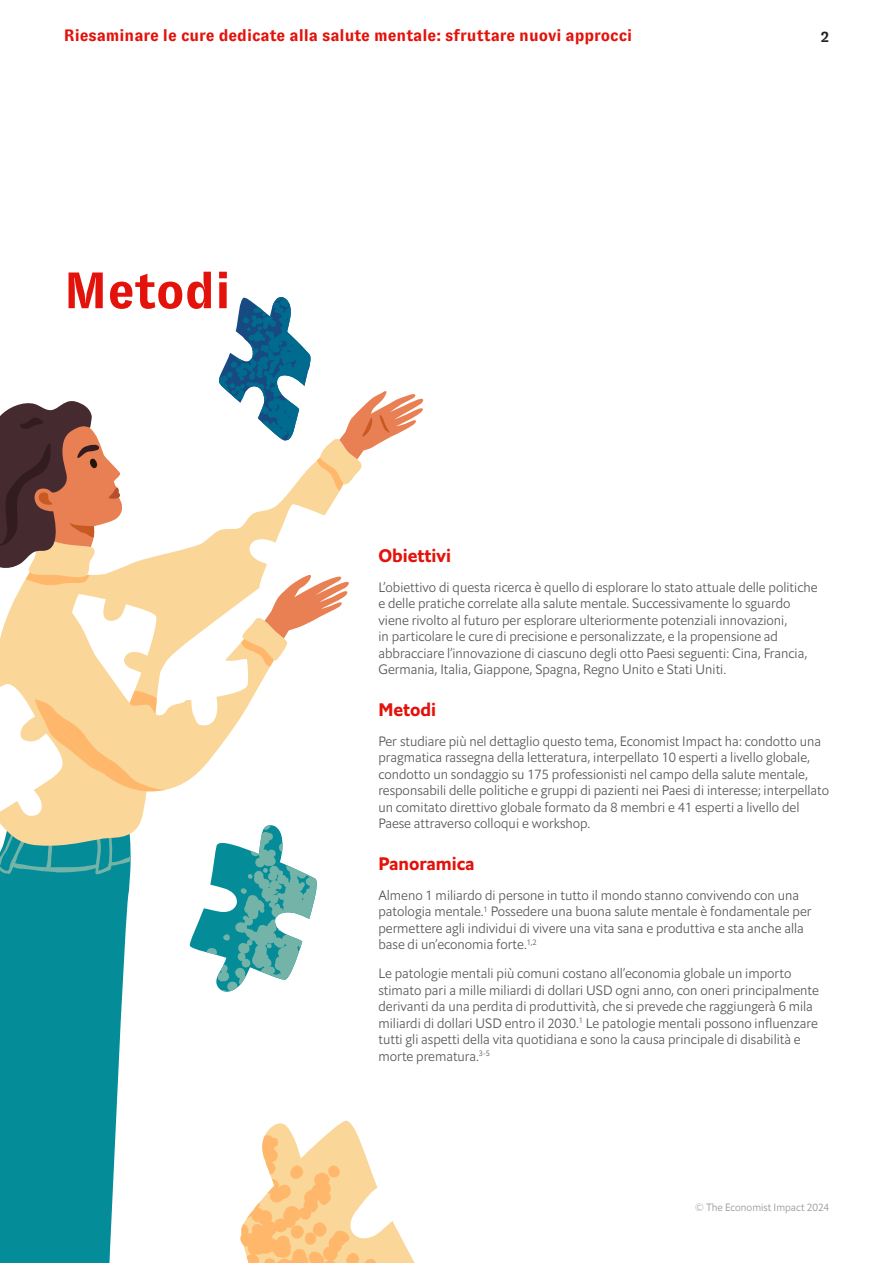
<style>
.page{position:relative;width:893px;height:1263px;background:#fff}
.page>*{position:absolute;margin:0;border:0;box-sizing:border-box;transform-origin:0 0}
._1__Header{font:700 51px "GT Zirkon";color:#e3120b}
._2__Page_subheader{font:18px "Econ Sans Bol";color:#e3120b}
.t1{font:700 16.5px "GT Zirkon";color:#e3120b}
.t2{font:700 15px "GT Zirkon";color:#231f20}
._4__Body_text{font:13.5px/16.5px "Econ Sans Lig";color:#57585a}
.t3{font:10.5px "Econ Sans Lig";color:#939598}
</style>
<div class="page">
<svg style="left:219px;top:297px;width:92px;height:144px"></svg>
<svg style="left:0;top:875px;width:130px;height:388px;fill:#058c99"></svg>
<svg style="left:0;top:846px;width:131px;height:29px"></svg>
<svg style="left:0;top:460px;width:340px;height:386px"></svg>
<svg style="left:317px;top:391px;width:107px;height:100px"></svg>
<svg style="left:15px;top:605px;width:262px;height:187px"></svg>
<svg style="left:33px;top:691px;width:133px;height:103px"></svg>
<svg style="left:241px;top:574px;width:108px;height:92px"></svg>
<svg style="left:0;top:401px;width:122px;height:184px"></svg>
<svg style="left:240px;top:1120px;width:175px;height:143px"></svg>
<svg style="left:189px;top:824px;width:130px;height:168px"></svg>
<p class="t1" style="left:64px;top:27px;width:570px">Riesaminare le cure dedicate alla salute mentale: sfruttare nuovi approcci</p>
<p class="t2" style="left:821px;top:28px;width:10px">2</p>
<p class="_1__Header" style="left:64px;top:263px;width:168px">Metodi</p>
<p class="_2__Page_subheader" style="left:378px;top:544px;width:74px">Obiettivi</p>
<p class="_4__Body_text" style="left:378px;top:578px;width:441px">L’obiettivo di questa ricerca è quello di esplorare lo stato attuale delle politiche e delle pratiche correlate alla salute mentale. Successivamente lo sguardo viene rivolto al futuro per esplorare ulteriormente potenziali innovazioni,<br>in particolare le cure di precisione e personalizzate, e la propensione ad abbracciare l’innovazione di ciascuno degli otto Paesi seguenti: Cina, Francia, Germania, Italia, Giappone, Spagna, Regno Unito e Stati Uniti.</p>
<p class="_2__Page_subheader" style="left:378px;top:698px;width:59px">Metodi</p>
<p class="_4__Body_text" style="left:378px;top:732px;width:452px">Per studiare più nel dettaglio questo tema, Economist Impact ha: condotto una pragmatica rassegna della letteratura, interpellato 10 esperti a livello globale, condotto un sondaggio su 175 professionisti nel campo della salute mentale, responsabili delle politiche e gruppi di pazienti nei Paesi di interesse; interpellato un comitato direttivo globale formato da 8 membri e 41 esperti a livello del Paese attraverso colloqui e workshop.</p>
<p class="_2__Page_subheader" style="left:378px;top:852px;width:98px">Panoramica</p>
<p class="_4__Body_text" style="left:378px;top:886px;width:435px">Almeno 1 miliardo di persone in tutto il mondo stanno convivendo con una patologia mentale.<sup>1</sup> Possedere una buona salute mentale è fondamentale per permettere agli individui di vivere una vita sana e produttiva e sta anche alla base di un’economia forte.<sup>1,2</sup></p>
<p class="_4__Body_text" style="left:378px;top:965px;width:442px">Le patologie mentali più comuni costano all’economia globale un importo stimato pari a mille miliardi di dollari USD ogni anno, con oneri principalmente derivanti da una perdita di produttività, che si prevede che raggiungerà 6 mila miliardi di dollari USD entro il 2030.<sup>1</sup> Le patologie mentali possono influenzare tutti gli aspetti della vita quotidiana e sono la causa principale di disabilità e morte prematura.<sup>3-5</sup></p>
<p class="t3" style="left:695px;top:1201px;width:136px">© The Economist Impact 2024</p>
</div>
